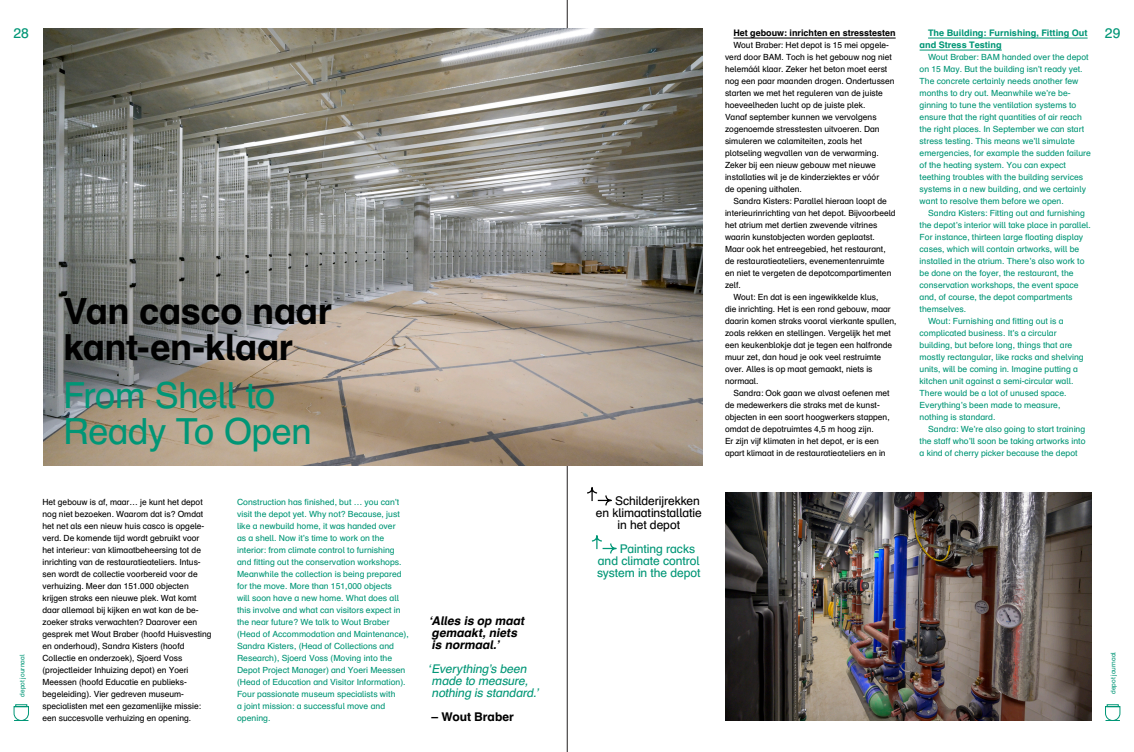
<style>
.page{position:relative;width:1134px;height:752px;background:#fff}
.page>*{position:absolute;margin:0;border:0;box-sizing:border-box;transform-origin:0 0}
.Title_DUTCH{font:700 36px/36px "Schulbuch Nord";letter-spacing:-.01em;color:#010101}
.Title_ENG{font:36px/36px "Schulbuch Nord";letter-spacing:-.015em;color:#009676}
.t1{font:14px "Schulbuch Nord";color:#009676}
.t2{font:italic 12px/12px "Schulbuch Nord";color:#009676}
.t3{font:12px "Schulbuch Nord";letter-spacing:-.005em;color:#010101}
.t4{font:12px/12px "Schulbuch Nord";letter-spacing:-.01em;color:#009676}
.t5{font:italic 700 12px/12px "Schulbuch Nord";color:#010101}
.t6{font:700 12px "Schulbuch Nord";letter-spacing:-.005em;color:#010101}
.t7{font:700 9px/12px "Schulbuch Nord";color:#009676}
.t8{font:700 9px "Schulbuch Nord";color:#010101}
.t9{font:8.5px/12px "Schulbuch Nord";color:#010101}
.t10{font:8.5px/12px "Schulbuch Nord";color:#009676}
.t11{font:6.5px "Schulbuch Nord";color:#009676}
</style>
<div class="page">
<hr style="left:567px;top:0;width:1px;height:751px;background:#231f20">
<hr style="left:733px;top:38px;width:163px;height:1px;background:#010101">
<hr style="left:928px;top:38px;width:159px;height:1px;background:#009676">
<hr style="left:919px;top:50px;width:83px;height:1px;background:#009676">
<img style="left:43px;top:28px;width:659px;height:437px">
<img style="left:725px;top:492px;width:366px;height:228px">
<svg style="left:587px;top:487px;width:25px;height:19px"></svg>
<svg style="left:591px;top:535px;width:26px;height:19px"></svg>
<svg style="left:1105px;top:704px;width:15px;height:16px"></svg>
<svg style="left:13px;top:704px;width:16px;height:16px"></svg>
<h2 class="t1" style="left:14px;top:24px;width:17px">28</h2>
<h2 class="t1" style="left:1105px;top:24px;width:17px">29</h2>
<p class="t7" style="left:919px;top:27px;width:169px;text-indent:9px">The Building: Furnishing, Fitting Out and Stress Testing</p>
<p class="t10" style="left:919px;top:51px;width:173px;text-indent:9px">Wout Braber: BAM handed over the depot on 15 May. But the building isn’t ready yet.<br>The concrete certainly needs another few months to dry out. Meanwhile we’re be&shy;ginning to tune the ventilation systems to ensure that the right quantities of air reach the right places. In September we can start stress testing. This means we’ll simulate emergencies, for example the sudden failure of the heating system. You can expect teething troubles with the building services systems in a new building, and we certainly want to resolve them before we open.</p>
<p class="t10" style="left:919px;top:207px;width:173px;text-indent:9px">Sandra Kisters: Fitting out and furnishing the depot’s interior will take place in parallel.<br>For instance, thirteen large floating display cases, which will contain artworks, will be installed in the atrium. There’s also work to be done on the foyer, the restaurant, the conservation workshops, the event space and, of course, the depot compartments themselves.</p>
<p class="t10" style="left:919px;top:315px;width:166px;text-indent:9px">Wout: Furnishing and fitting out is a complicated business. It’s a circular building, but before long, things that are mostly rectangular, like racks and shelving units, will be coming in. Imagine putting a kitchen unit against a semi-circular wall.<br>There would be a lot of unused space.<br>Everything’s been made to measure, nothing is standard.</p>
<p class="t10" style="left:919px;top:423px;width:167px;text-align:justify;text-indent:9px">Sandra: We’re also going to start training the staff who’ll soon be taking artworks into a kind of cherry picker because the depot</p>
<p class="t8" style="left:733px;top:27px;width:164px">Het gebouw: inrichten en stresstesten</p>
<p class="t9" style="left:725px;top:39px;width:171px;text-indent:9px">Wout Braber: Het depot is 15 mei opgele&shy;verd door BAM. Toch is het gebouw nog niet helemáál klaar. Zeker het beton moet eerst nog een paar maanden drogen. Ondertussen starten we met het reguleren van de juiste hoeveelheden lucht op de juiste plek.<br>Vanaf september kunnen we vervolgens zogenoemde stresstesten uitvoeren. Dan simuleren we calamiteiten, zoals het plotseling wegvallen van de verwarming.<br>Zeker bij een nieuw gebouw met nieuwe installaties wil je de kinderziektes er vóór<br>de opening uithalen.</p>
<p class="t9" style="left:725px;top:195px;width:172px;text-indent:9px">Sandra Kisters: Parallel hieraan loopt de interieurinrichting van het depot. Bijvoorbeeld het atrium met dertien zwevende vitrines waarin kunstobjecten worden geplaatst.<br>Maar ook het entreegebied, het restaurant, de restauratieateliers, evenementenruimte en niet te vergeten de depotcompartimenten zelf.</p>
<p class="t9" style="left:725px;top:291px;width:173px;text-indent:9px">Wout: En dat is een ingewikkelde klus,<br>die inrichting. Het is een rond gebouw, maar daarin komen straks vooral vierkante spullen, zoals rekken en stellingen. Vergelijk het met een keukenblokje dat je tegen een halfronde muur zet, dan houd je ook veel restruimte over. Alles is op maat gemaakt, niets is normaal.</p>
<p class="t9" style="left:725px;top:387px;width:166px;text-indent:9px">Sandra: Ook gaan we alvast oefenen met de medewerkers die straks met de kunst&shy;objecten in een soort hoogwerkers stappen, omdat de depotruimtes 4,5 m hoog zijn.<br>Er zijn vijf klimaten in het depot, er is een apart klimaat in de restauratieateliers en in</p>
<p class="Title_DUTCH" style="left:64px;top:292px;width:270px">Van casco naar kant-en-klaar</p>
<p class="Title_ENG" style="left:63px;top:376px;width:250px">From Shell to<br>Ready To Open</p>
<p class="t11" style="left:18px;top:696px;width:43px;rotate:-90deg">depot journaal</p>
<p class="t9" style="left:43px;top:495px;width:171px">Het gebouw is af, maar… je kunt het depot nog niet bezoeken. Waarom dat is? Omdat het net als een nieuw huis casco is opgele&shy;verd. De komende tijd wordt gebruikt voor het interieur: van klimaatbeheersing tot de inrichting van de restauratieateliers. Intus&shy;sen wordt de collectie voorbereid voor de verhuizing. Meer dan 151.000 objecten krijgen straks een nieuwe plek. Wat komt daar allemaal bij kijken en wat kan de be&shy;zoeker straks verwachten? Daarover een gesprek met Wout Braber (hoofd Huisvesting en onderhoud), Sandra Kisters (hoofd Collectie en onderzoek), Sjoerd Voss (projectleider Inhuizing depot) en Yoeri Meessen (hoofd Educatie en publieks&shy;begeleiding). Vier gedreven museum&shy;specialisten met een gezamenlijke missie: een succesvolle verhuizing en opening.</p>
<p class="t10" style="left:237px;top:495px;width:173px">Construction has finished, but … you can’t visit the depot yet. Why not? Because, just like a newbuild home, it was handed over<br>as a shell. Now it’s time to work on the interior: from climate control to furnishing and fitting out the conservation workshops.<br>Meanwhile the collection is being prepared for the move. More than 151,000 objects<br>will soon have a new home. What does all this involve and what can visitors expect in the near future? We talk to Wout Braber (Head of Accommodation and Maintenance), Sandra Kisters, (Head of Collections and Research), Sjoerd Voss (Moving into the Depot Project Manager) and Yoeri Meessen (Head of Education and Visitor Information).<br>Four passionate museum specialists with<br>a joint mission: a successful move and opening.</p>
<p class="t5" style="left:429px;top:613px;width:7px">‘</p>
<p class="t5" style="left:432px;top:613px;width:97px">Alles is op maat gemaakt,niets</p>
<p class="t5" style="left:432px;top:637px;width:72px">is normaal.’</p>
<p class="t2" style="left:432px;top:661px;width:111px;text-indent:-4px">‘Everything’s been made to measure, nothing is standard.’</p>
<p class="t6" style="left:432px;top:708px;width:84px">– Wout Braber</p>
<p class="t3" style="left:615px;top:492px;width:86px">Schilderijrekken</p>
<p class="t3" style="left:596px;top:504px;width:108px">en klimaatinstallatie</p>
<p class="t3" style="left:618px;top:516px;width:64px">in het depot</p>
<p class="t4" style="left:597px;top:541px;width:105px;text-indent:23px">Painting racks and climate control system in the depot</p>
<p class="t11" style="left:1109px;top:693px;width:43px;rotate:-90deg">depot journaal</p>
</div>
